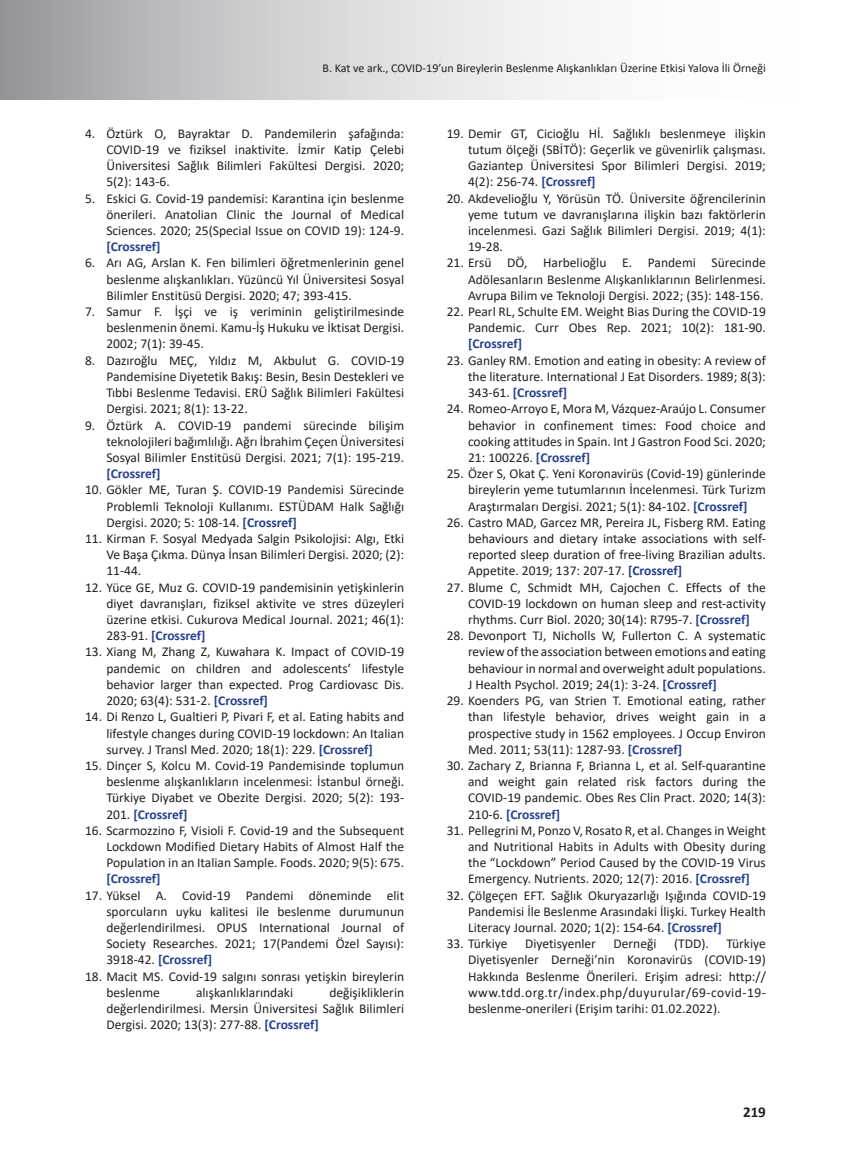
<style>
.page{position:relative;width:851px;height:1170px;background:#fff}
.page>*{position:absolute;margin:0;border:0;box-sizing:border-box;transform-origin:0 0}
.t1{font:700 15px "Calibri";color:#231f20}
.t2{font:13.5px/16.2px "Calibri";color:#231f20;text-align:justify}
.t3{font:12px "Calibri";color:#231f20}
.s1{font-weight:700;color:#253f8e}
</style>
<div class="page">
<svg style="left:1px;top:0;width:571px;height:100px"></svg>
<hr style="left:0;top:0;width:1px;height:100px;background:#909295">
<p class="t3" style="left:322px;top:60px;width:445px">B. Kat ve ark., COVID-19’un Bireylerin Beslenme Alışkanlıkları Üzerine Etkisi Yalova İli Örneği</p>
<p class="t2" style="left:106px;top:125px;width:299px;text-indent:-21px">4. Öztürk O, Bayraktar D. Pandemilerin şafağında:<br>COVID-19 ve fiziksel inaktivite. İzmir Katip Çelebi Üniversitesi Sağlık Bilimleri Fakültesi Dergisi. 2020; 5(2): 143-6.</p>
<p class="t2" style="left:106px;top:190px;width:299px;text-indent:-21px">5. Eskici G. Covid-19 pandemisi: Karantina için beslenme önerileri. Anatolian Clinic the Journal of Medical Sciences. 2020; 25(Special Issue on COVID 19): 124-9. <span class="s1">[Crossref]</span></p>
<p class="t2" style="left:106px;top:254px;width:299px;text-indent:-21px">6. Arı AG, Arslan K. Fen bilimleri öğretmenlerinin genel beslenme alışkanlıkları. Yüzüncü Yıl Üniversitesi Sosyal Bilimler Enstitüsü Dergisi. 2020; 47; 393-415.</p>
<p class="t2" style="left:106px;top:303px;width:299px;text-indent:-21px">7. Samur F. İşçi ve iş veriminin geliştirilmesinde beslenmenin önemi. Kamu-İş Hukuku ve İktisat Dergisi.<br>2002; 7(1): 39-45.</p>
<p class="t2" style="left:106px;top:352px;width:299px;text-indent:-21px">8. Dazıroğlu MEÇ, Yıldız M, Akbulut G. COVID-19<br>Pandemisine Diyetetik Bakış: Besin, Besin Destekleri ve Tıbbi Beslenme Tedavisi. ERÜ Sağlık Bilimleri Fakültesi Dergisi. 2021; 8(1): 13-22.</p>
<p class="t2" style="left:106px;top:416px;width:299px;text-indent:-21px">9. Öztürk A. COVID-19 pandemi sürecinde bilişim teknolojileri bağımlılığı. Ağrı İbrahim Çeçen Üniversitesi Sosyal Bilimler Enstitüsü Dergisi. 2021; 7(1): 195-219. <span class="s1">[Crossref]</span></p>
<p class="t2" style="left:106px;top:481px;width:299px;text-indent:-21px">10. Gökler ME, Turan Ş. COVID-19 Pandemisi Sürecinde Problemli Teknoloji Kullanımı. ESTÜDAM Halk Sağlığı Dergisi. 2020; 5: 108-14. <span class="s1">[Crossref]</span></p>
<p class="t2" style="left:106px;top:530px;width:299px;text-indent:-21px">11. Kirman F. Sosyal Medyada Salgin Psikolojisi: Algı, Etki Ve Başa Çıkma. Dünya İnsan Bilimleri Dergisi. 2020; (2):<br>11-44.</p>
<p class="t2" style="left:106px;top:578px;width:299px;text-indent:-21px">12. Yüce GE, Muz G. COVID-19 pandemisinin yetişkinlerin diyet davranışları, fiziksel aktivite ve stres düzeyleri üzerine etkisi. Cukurova Medical Journal. 2021; 46(1):<br>283-91. <span class="s1">[Crossref]</span></p>
<p class="t2" style="left:106px;top:643px;width:299px;text-indent:-21px">13. Xiang M, Zhang Z, Kuwahara K. Impact of COVID-19 pandemic on children and adolescents’ lifestyle behavior larger than expected. Prog Cardiovasc Dis.<br>2020; 63(4): 531-2. <span class="s1">[Crossref]</span></p>
<p class="t2" style="left:106px;top:708px;width:299px;text-indent:-21px">14. Di Renzo L, Gualtieri P, Pivari F, et al. Eating habits and lifestyle changes during COVID-19 lockdown: An Italian survey. J Transl Med. 2020; 18(1): 229. <span class="s1">[Crossref]</span></p>
<p class="t2" style="left:106px;top:757px;width:299px;text-indent:-21px">15. Dinçer S, Kolcu M. Covid-19 Pandemisinde toplumun beslenme alışkanlıkların incelenmesi: İstanbul örneği.<br>Türkiye Diyabet ve Obezite Dergisi. 2020; 5(2): 193- 201. <span class="s1">[Crossref]</span></p>
<p class="t2" style="left:106px;top:821px;width:299px;text-indent:-21px">16. Scarmozzino F, Visioli F. Covid-19 and the Subsequent Lockdown Modified Dietary Habits of Almost Half the Population in an Italian Sample. Foods. 2020; 9(5): 675. <span class="s1">[Crossref]</span></p>
<p class="t2" style="left:106px;top:886px;width:299px;text-indent:-21px">17. Yüksel A. Covid-19 Pandemi döneminde elit sporcuların uyku kalitesi ile beslenme durumunun değerlendirilmesi. OPUS International Journal of Society Researches. 2021; 17(Pandemi Özel Sayısı):<br>3918-42. <span class="s1">[Crossref]</span></p>
<p class="t2" style="left:106px;top:967px;width:299px;text-indent:-21px">18. Macit MS. Covid-19 salgını sonrası yetişkin bireylerin beslenme</p>
<p class="t2" style="left:106px;top:983px;width:299px;text-indent:223px">değişikliklerin değerlendirilmesi. Mersin Üniversitesi Sağlık Bilimleri Dergisi. 2020; 13(3): 277-88. <span class="s1">[Crossref]</span></p>
<p class="t2" style="left:196px;top:983px;width:98px">alışkanlıklarındaki</p>
<p class="t2" style="left:468px;top:125px;width:299px;text-indent:-21px">19. Demir GT, Cicioğlu Hİ. Sağlıklı beslenmeye ilişkin tutum ölçeği (SBİTÖ): Geçerlik ve güvenirlik çalışması.<br>Gaziantep Üniversitesi Spor Bilimleri Dergisi. 2019; 4(2): 256-74. <span class="s1">[Crossref]</span></p>
<p class="t2" style="left:468px;top:190px;width:299px;text-indent:-21px">20. Akdevelioğlu Y, Yörüsün TÖ. Üniversite öğrencilerinin yeme tutum ve davranışlarına ilişkin bazı faktörlerin incelenmesi. Gazi Sağlık Bilimleri Dergisi. 2019; 4(1):<br>19-28.</p>
<p class="t2" style="left:468px;top:254px;width:299px;text-indent:-21px">21. Ersü DÖ, Harbelioğlu E. Pandemi Sürecinde Adölesanların Beslenme Alışkanlıklarının Belirlenmesi.<br>Avrupa Bilim ve Teknoloji Dergisi. 2022; (35): 148-156.</p>
<p class="t2" style="left:468px;top:303px;width:299px;text-indent:-21px">22. Pearl RL, Schulte EM. Weight Bias During the COVID-19<br>Pandemic. Curr Obes Rep. 2021; 10(2): 181-90. <span class="s1">[Crossref]</span></p>
<p class="t2" style="left:468px;top:352px;width:299px;text-indent:-21px">23. Ganley RM. Emotion and eating in obesity: A review of the literature. International J Eat Disorders. 1989; 8(3):<br>343-61. <span class="s1">[Crossref]</span></p>
<p class="t2" style="left:468px;top:400px;width:299px;text-indent:-21px">24. Romeo-Arroyo E, Mora M, Vázquez-Araújo L. Consumer behavior in confinement times: Food choice and cooking attitudes in Spain. Int J Gastron Food Sci. 2020; 21: 100226. <span class="s1">[Crossref]</span></p>
<p class="t2" style="left:468px;top:465px;width:299px;text-indent:-21px">25. Özer S, Okat Ç. Yeni Koronavirüs (Covid-19) günlerinde bireylerin yeme tutumlarının İncelenmesi. Türk Turizm Araştırmaları Dergisi. 2021; 5(1): 84-102. <span class="s1">[Crossref]</span></p>
<p class="t2" style="left:468px;top:514px;width:299px;text-indent:-21px">26. Castro MAD, Garcez MR, Pereira JL, Fisberg RM. Eating behaviours and dietary intake associations with self&shy;reported sleep duration of free-living Brazilian adults.<br>Appetite. 2019; 137: 207-17. <span class="s1">[Crossref]</span></p>
<p class="t2" style="left:468px;top:578px;width:299px;text-indent:-21px">27. Blume C, Schmidt MH, Cajochen C. Effects of the COVID-19 lockdown on human sleep and rest-activity rhythms. Curr Biol. 2020; 30(14): R795-7. <span class="s1">[Crossref]</span></p>
<p class="t2" style="left:468px;top:627px;width:299px;text-indent:-21px">28. Devonport TJ, Nicholls W, Fullerton C. A systematic review of the association between emotions and eating behaviour in normal and overweight adult populations.<br>J Health Psychol. 2019; 24(1): 3-24. <span class="s1">[Crossref]</span></p>
<p class="t2" style="left:468px;top:692px;width:299px;text-indent:-21px">29. Koenders PG, van Strien T. Emotional eating, rather than lifestyle behavior, drives weight gain in a prospective study in 1562 employees. J Occup Environ Med. 2011; 53(11): 1287-93. <span class="s1">[Crossref]</span></p>
<p class="t2" style="left:468px;top:757px;width:299px;text-indent:-21px">30. Zachary Z, Brianna F, Brianna L, et al. Self-quarantine and weight gain related risk factors during the COVID-19 pandemic. Obes Res Clin Pract. 2020; 14(3):<br>210-6. <span class="s1">[Crossref]</span></p>
<p class="t2" style="left:468px;top:821px;width:299px;text-indent:-21px">31. Pellegrini M, Ponzo V, Rosato R, et al. Changes in Weight and Nutritional Habits in Adults with Obesity during the “Lockdown” Period Caused by the COVID-19 Virus Emergency. Nutrients. 2020; 12(7): 2016. <span class="s1">[Crossref]</span></p>
<p class="t2" style="left:468px;top:886px;width:299px;text-indent:-21px">32. Çölgeçen EFT. Sağlık Okuryazarlığı Işığında COVID-19<br>Pandemisi İle Beslenme Arasındaki İlişki. Turkey Health Literacy Journal. 2020; 1(2): 154-64. <span class="s1">[Crossref]</span></p>
<p class="t2" style="left:446px;top:935px;width:62px">33. Türkiye</p>
<p class="t2" style="left:525px;top:935px;width:72px">Diyetisyenler</p>
<p class="t2" style="left:613px;top:935px;width:44px">Derneği</p>
<p class="t2" style="left:674px;top:935px;width:36px">(TDD).</p>
<p class="t2" style="left:468px;top:935px;width:299px;text-indent:258px">Türkiye Diyetisyenler Derneği’nin Koronavirüs (COVID-19)<br>Hakkında Beslenme Önerileri. Erişim adresi: http:// www.tdd.org.tr/index.php/duyurular/69-covid-19- beslenme-onerileri (Erişim tarihi: 01.02.2022).</p>
<p class="t1" style="left:743px;top:1101px;width:24px">219</p>
</div>
